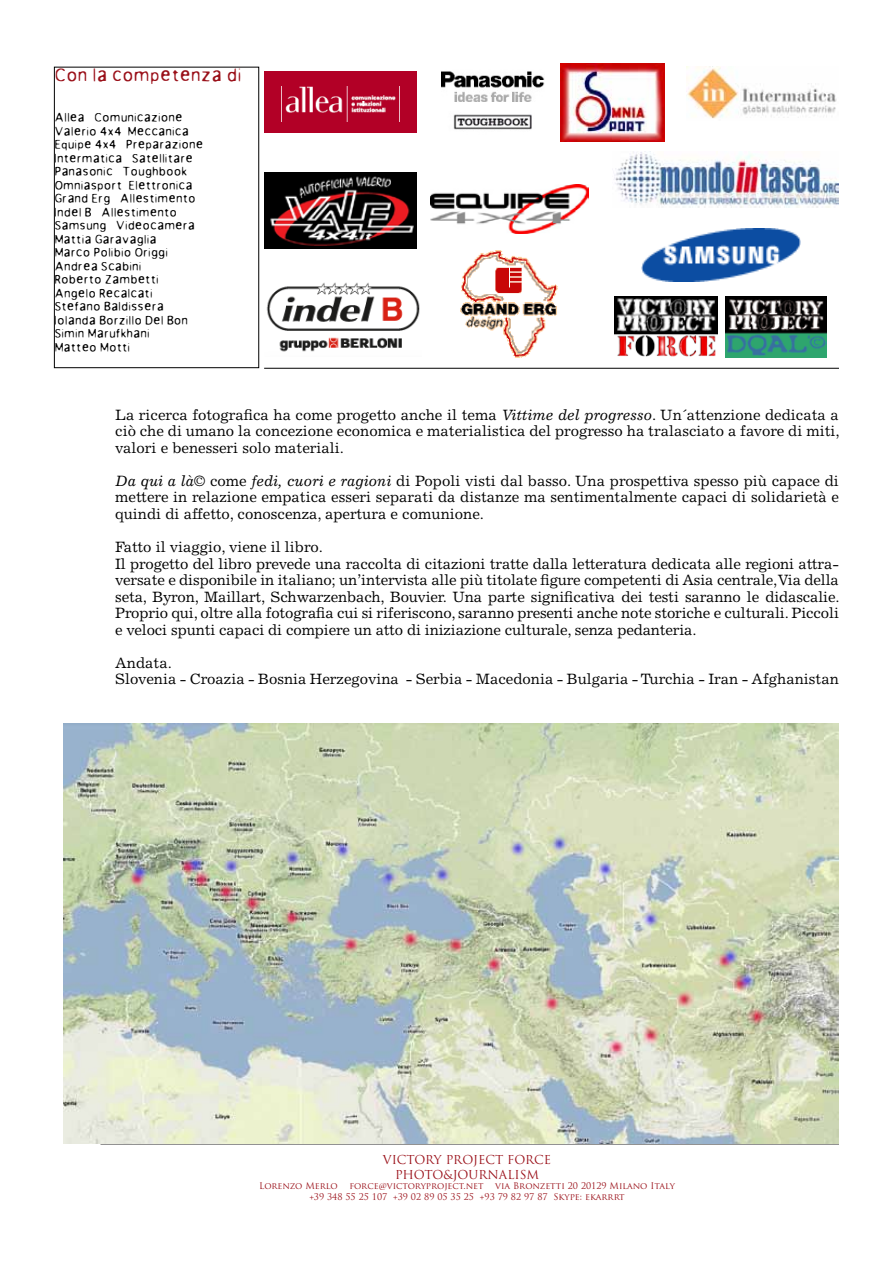
<style>
.page{position:relative;width:893px;height:1263px;background:#fff}
.page>*{position:absolute;margin:0;border:0;box-sizing:border-box;transform-origin:0 0}
.t1{font:18px "Anorexia";color:#9a1019}
.t2{font:15px/16.5px "Excelsior LT Std";letter-spacing:-.01em;color:#000;text-align:justify}
.t3{font:12px/13.5px "Anorexia";color:#000}
.t4{font:12px/14.4px "Trajan Pro";letter-spacing:-.005em;color:#9a1019}
.t5{font:9px/10.8px "Trajan Pro";color:#9a1019}
.s1{font-style:italic}
</style>
<div class="page">
<hr style="left:101px;top:1144px;width:738px;height:1px;background:#000">
<div style="left:121px;top:1146px;width:694px;height:72px;border:1px solid #fff;border-radius:18px"></div>
<hr style="left:264px;top:368px;width:575px;height:1px;background:#000">
<img style="left:615px;top:296px;width:102px;height:61px">
<img style="left:725px;top:296px;width:101px;height:62px">
<img style="left:264px;top:172px;width:152px;height:77px">
<img style="left:264px;top:72px;width:152px;height:61px">
<img style="left:441px;top:71px;width:103px;height:59px">
<img style="left:687px;top:67px;width:150px;height:52px">
<img style="left:561px;top:64px;width:104px;height:77px">
<img style="left:431px;top:184px;width:157px;height:49px">
<img style="left:614px;top:152px;width:225px;height:56px">
<img style="left:461px;top:251px;width:97px;height:107px">
<img style="left:266px;top:282px;width:154px;height:70px">
<img style="left:641px;top:229px;width:159px;height:52px">
<div style="left:54px;top:67px;width:205px;height:301px;border:1px solid #000"></div>
<img style="left:64px;top:723px;width:774px;height:421px">
<p class="t1" style="left:55px;top:67px;width:189px">Con la competenza di</p>
<p class="t3" style="left:55px;top:112px;width:150px">Allea - Comunicazione<br>Valerio 4x4 Meccanica<br>Equipe 4x4 - Preparazione<br>Intermatica - Satellitare<br>Panasonic - Toughbook<br>Omniasport -Elettronica<br>Grand Erg - Allestimento<br>Indel B - Allestimento<br>Samsung Videocamera<br>Mattia Garavaglia<br>Marco Polibio Origgi<br>Andrea Scabini<br>Roberto Zambetti<br>Angelo Recalcati<br>Stefano Baldissera<br>Iolanda Borzillo Del Bon<br>Simin Marufkhani<br>Matteo Motti</p>
<p class="t2" style="left:115px;top:407px;width:726px">La ricerca fotografica ha come progetto anche il tema <span class="s1">Vittime del progresso</span>. Un´attenzione dedicata a ciò che di umano la concezione economica e materialistica del progresso ha tralasciato a favore di miti, valori e benesseri solo materiali.</p>
<p class="t2" style="left:115px;top:473px;width:725px"><span class="s1">Da qui a là</span>© come <span class="s1">fedi, cuori e ragioni</span> di Popoli visti dal basso. Una prospettiva spesso più capace di mettere in relazione empatica esseri separati da distanze ma sentimentalmente capaci di solidarietà e quindi di affetto, conoscenza, apertura e comunione.</p>
<p class="t2" style="left:115px;top:539px;width:726px;text-align:left">Fatto il viaggio, viene il libro.<br>Il progetto del libro prevede una raccolta di citazioni tratte dalla letteratura dedicata alle regioni attra&shy;versate e disponibile in italiano; un’intervista alle più titolate figure competenti di Asia centrale, Via della seta, Byron, Maillart, Schwarzenbach, Bouvier. Una parte significativa dei testi saranno le didascalie.<br>Proprio qui, oltre alla fotografia cui si riferiscono, saranno presenti anche note storiche e culturali. Piccoli e veloci spunti capaci di compiere un atto di iniziazione culturale, senza pedanteria.</p>
<p class="t2" style="left:115px;top:654px;width:725px">Andata.<br>Slovenia - Croazia - Bosnia Herzegovina - Serbia - Macedonia - Bulgaria - Turchia - Iran - Afghanistan</p>
<p class="t4" style="left:395px;top:1152px;width:158px;text-indent:-12px">VICTORY PROJECT FORCE photo</p>
<p class="t4" style="left:443px;top:1167px;width:97px">&amp;journali sm</p>
<p class="t5" style="left:259px;top:1181px;width:80px">Lorenzo Merlo</p>
<p class="t5" style="left:349px;top:1181px;width:136px">force@victoryproject.net</p>
<p class="t5" style="left:309px;top:1181px;width:367px;text-indent:186px">via Bronzetti 20 20129 Milano Italy +39 348 55 25 107 +39 02 89 05 35 25 +93 79 82 97 87 S kype: ekarrrt</p>
</div>
